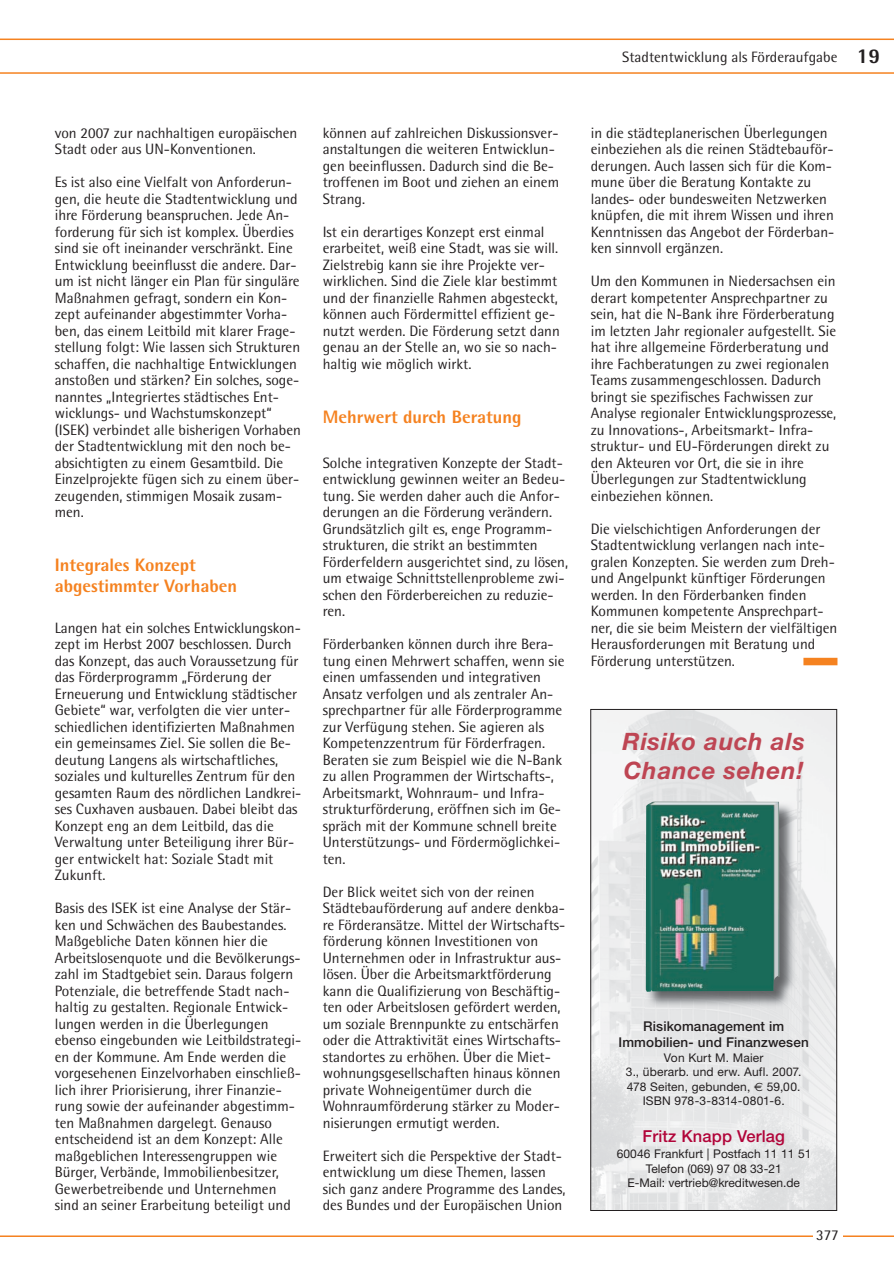
<style>
.page{position:relative;width:894px;height:1273px;background:#fff}
.page>*{position:absolute;margin:0;border:0;box-sizing:border-box;transform-origin:0 0}
.t1{font:italic 700 24px/28.8px "Helvetica Neue";letter-spacing:.03em;color:#be4553}
.t2{font:800 18px/21px "Rotis Semi Sans";color:#f58220}
.t3{font:500 16.5px "Helvetica Neue";letter-spacing:.01em;color:#b10439}
.t4{font:15px/16.5px "Rotis Semi Sans";color:#231f20}
.t5{font:500 13.5px/16.2px "Helvetica Neue";letter-spacing:.01em;color:#231f20;text-align:center}
.t6{font:12px/14.4px "Helvetica Neue";letter-spacing:.01em;color:#231f20;text-align:center}
.s1{font-weight:800;font-size:21px}
.s2{font-family:"Euro Sans"}
</style>
<div class="page">
<hr style="left:0;top:1235px;width:894px;height:2px;background:#f58220">
<svg style="left:0;top:39px;width:894px;height:35px"></svg>
<div style="left:813px;top:1217px;width:29px;height:30px;background:#fff"></div>
<div style="left:803px;top:658px;width:34px;height:7px;background:#f58220"></div>
<img style="left:592px;top:711px;width:243px;height:98px">
<img style="left:592px;top:809px;width:96px;height:400px">
<img style="left:788px;top:809px;width:47px;height:400px">
<img style="left:688px;top:1008px;width:100px;height:201px">
<img style="left:645px;top:802px;width:151px;height:206px">
<img style="left:645px;top:801px;width:134px;height:191px">
<div style="left:590px;top:709px;width:247px;height:502px;border:1px solid #231f20"></div>
<p class="t4" style="left:622px;top:49px;width:259px">Stadtentwicklung als Förderaufgabe <span class="s1">19</span></p>
<p class="t4" style="left:55px;top:124px;width:244px">von 2007 zur nachhaltigen europäischen<br>Stadt oder aus UN-Konventionen.</p>
<p class="t4" style="left:55px;top:174px;width:248px">Es ist also eine Vielfalt von Anforderun&shy;gen, die heute die Stadtentwicklung und ihre Förderung beanspruchen. Jede An&shy;forderung für sich ist komplex. Überdies sind sie oft ineinander verschränkt. Eine Entwicklung beeinflusst die andere. Dar&shy;um ist nicht länger ein Plan für singuläre Maßnahmen gefragt, sondern ein Kon&shy;zept aufeinander abgestimmter Vorha&shy;ben, das einem Leitbild mit klarer Frage&shy;stellung folgt: Wie lassen sich Strukturen schaffen, die nachhaltige Entwicklungen anstoßen und stärken? Ein solches, soge&shy;nanntes „Integriertes städtisches Ent&shy;wicklungs- und Wachstumskonzept“ (ISEK) verbindet alle bisherigen Vorhaben der Stadtentwicklung mit den noch be&shy;absichtigten zu einem Gesamtbild. Die Einzelprojekte fügen sich zu einem über&shy;zeugenden, stimmigen Mosaik zusam&shy;men.</p>
<p class="t2" style="left:55px;top:554px;width:184px">Integrales Konzept abgestimmter Vorhaben</p>
<p class="t4" style="left:55px;top:619px;width:248px">Langen hat ein solches Entwicklungskon&shy;zept im Herbst 2007 beschlossen. Durch das Konzept, das auch Voraussetzung für das Förderprogramm „Förderung der Erneuerung und Entwicklung städtischer Gebiete“ war, verfolgten die vier unter&shy;schiedlichen identifizierten Maßnahmen ein gemeinsames Ziel. Sie sollen die Be&shy;deutung Langens als wirtschaftliches, soziales und kulturelles Zentrum für den gesamten Raum des nördlichen Landkrei&shy;ses Cuxhaven ausbauen. Dabei bleibt das Konzept eng an dem Leitbild, das die Verwaltung unter Beteiligung ihrer Bür&shy;ger entwickelt hat: Soziale Stadt mit Zukunft.</p>
<p class="t4" style="left:55px;top:900px;width:248px">Basis des ISEK ist eine Analyse der Stär&shy;ken und Schwächen des Baubestandes.<br>Maßgebliche Daten können hier die Arbeitslosenquote und die Bevölkerungs&shy;zahl im Stadtgebiet sein. Daraus folgern Potenziale, die betreffende Stadt nach&shy;haltig zu gestalten. Regionale Entwick&shy;lungen werden in die Überlegungen ebenso eingebunden wie Leitbildstrategi&shy;en der Kommune. Am Ende werden die vorgesehenen Einzelvorhaben einschließ&shy;lich ihrer Priorisierung, ihrer Finanzie&shy;rung sowie der aufeinander abgestimm&shy;ten Maßnahmen dargelegt. Genauso entscheidend ist an dem Konzept: Alle maßgeblichen Interessengruppen wie Bürger, Verbände, Immobilienbesitzer, Gewerbetreibende und Unternehmen sind an seiner Erarbeitung beteiligt und</p>
<p class="t4" style="left:323px;top:124px;width:238px">können auf zahlreichen Diskussionsver&shy;anstaltungen die weiteren Entwicklun&shy;gen beeinflussen. Dadurch sind die Be&shy;troffenen im Boot und ziehen an einem Strang.</p>
<p class="t4" style="left:323px;top:223px;width:238px">Ist ein derartiges Konzept erst einmal erarbeitet, weiß eine Stadt, was sie will.<br>Zielstrebig kann sie ihre Projekte ver&shy;wirklichen. Sind die Ziele klar bestimmt und der finanzielle Rahmen abgesteckt, können auch Fördermittel effizient ge&shy;nutzt werden. Die Förderung setzt dann genau an der Stelle an, wo sie so nach&shy;haltig wie möglich wirkt.</p>
<p class="t2" style="left:323px;top:406px;width:200px">Mehrwert durch Beratung</p>
<p class="t4" style="left:323px;top:454px;width:247px">Solche integrativen Konzepte der Stadt&shy;entwicklung gewinnen weiter an Bedeu&shy;tung. Sie werden daher auch die Anfor&shy;derungen an die Förderung verändern.<br>Grundsätzlich gilt es, enge Programm&shy;strukturen, die strikt an bestimmten Förderfeldern ausgerichtet sind, zu lösen, um etwaige Schnittstellenprobleme zwi&shy;schen den Förderbereichen zu reduzie&shy;ren.</p>
<p class="t4" style="left:323px;top:636px;width:243px">Förderbanken können durch ihre Bera&shy;tung einen Mehrwert schaffen, wenn sie einen umfassenden und integrativen Ansatz verfolgen und als zentraler An&shy;sprechpartner für alle Förderprogramme zur Verfügung stehen. Sie agieren als Kompetenzzentrum für Förderfragen.<br>Beraten sie zum Beispiel wie die N-Bank zu allen Programmen der Wirtschafts-, Arbeitsmarkt, Wohnraum- und Infra&shy;strukturförderung, eröffnen sich im Ge&shy;spräch mit der Kommune schnell breite Unterstützungs- und Fördermöglichkei&shy;ten.</p>
<p class="t4" style="left:323px;top:883px;width:244px">Der Blick weitet sich von der reinen Städtebauförderung auf andere denkba&shy;re Förderansätze. Mittel der Wirtschafts&shy;förderung können Investitionen von Unternehmen oder in Infrastruktur aus&shy;lösen. Über die Arbeitsmarktförderung kann die Qualifizierung von Beschäftig&shy;ten oder Arbeitslosen gefördert werden, um soziale Brennpunkte zu entschärfen oder die Attraktivität eines Wirtschafts&shy;standortes zu erhöhen. Über die Miet&shy;wohnungsgesellschaften hinaus können private Wohneigentümer durch die Wohnraumförderung stärker zu Moder&shy;nisierungen ermutigt werden.</p>
<p class="t4" style="left:323px;top:1147px;width:244px">Erweitert sich die Perspektive der Stadt&shy;entwicklung um diese Themen, lassen sich ganz andere Programme des Landes, des Bundes und der Europäischen Union</p>
<p class="t4" style="left:590px;top:124px;width:245px">in die städteplanerischen Überlegungen einbeziehen als die reinen Städtebauför&shy;derungen. Auch lassen sich für die Kom&shy;mune über die Beratung Kontakte zu landes- oder bundesweiten Netzwerken knüpfen, die mit ihrem Wissen und ihren Kenntnissen das Angebot der Förderban&shy;ken sinnvoll ergänzen.</p>
<p class="t4" style="left:590px;top:273px;width:247px">Um den Kommunen in Niedersachsen ein derart kompetenter Ansprechpartner zu sein, hat die N-Bank ihre Förderberatung im letzten Jahr regionaler aufgestellt. Sie hat ihre allgemeine Förderberatung und ihre Fachberatungen zu zwei regionalen Teams zusammengeschlossen. Dadurch bringt sie spezifisches Fachwissen zur Analyse regionaler Entwicklungsprozesse, zu Innovations-, Arbeitsmarkt- Infra&shy;struktur- und EU-Förderungen direkt zu den Akteuren vor Ort, die sie in ihre Überlegungen zur Stadtentwicklung einbeziehen können.</p>
<p class="t4" style="left:590px;top:520px;width:248px">Die vielschichtigen Anforderungen der Stadtentwicklung verlangen nach inte&shy;gralen Konzepten. Sie werden zum Dreh&shy;und Angelpunkt künftiger Förderungen werden. In den Förderbanken finden Kommunen kompetente Ansprechpart&shy;ner, die sie beim Meistern der vielfältigen Herausforderungen mit Beratung und Förderung unterstützen.</p>
<h1 class="t1" style="left:622px;top:727px;width:184px">Risiko auch als<br>Chance sehen!</h1>
<p class="t5" style="left:618px;top:1018px;width:192px">Risikomanagement im<br>Immobilien- und Finanzwesen</p>
<p class="t6" style="left:626px;top:1050px;width:177px">Von Kurt M. Maier<br>3., überarb. und erw. Aufl. 2007.<br>478 Seiten, gebunden, <span class="s2">E</span> 59,00.<br>ISBN 978-3-8314-0801-6.</p>
<p class="t3" style="left:642px;top:1126px;width:144px">Fritz Knapp Verlag</p>
<p class="t6" style="left:616px;top:1147px;width:196px">60046 Frankfurt | Postfach 11 11 51<br>Telefon (069) 97 08 33-21<br>E-Mail: vertrieb@kreditwesen.de</p>
<p class="t4" style="left:816px;top:1227px;width:24px">377</p>
</div>
